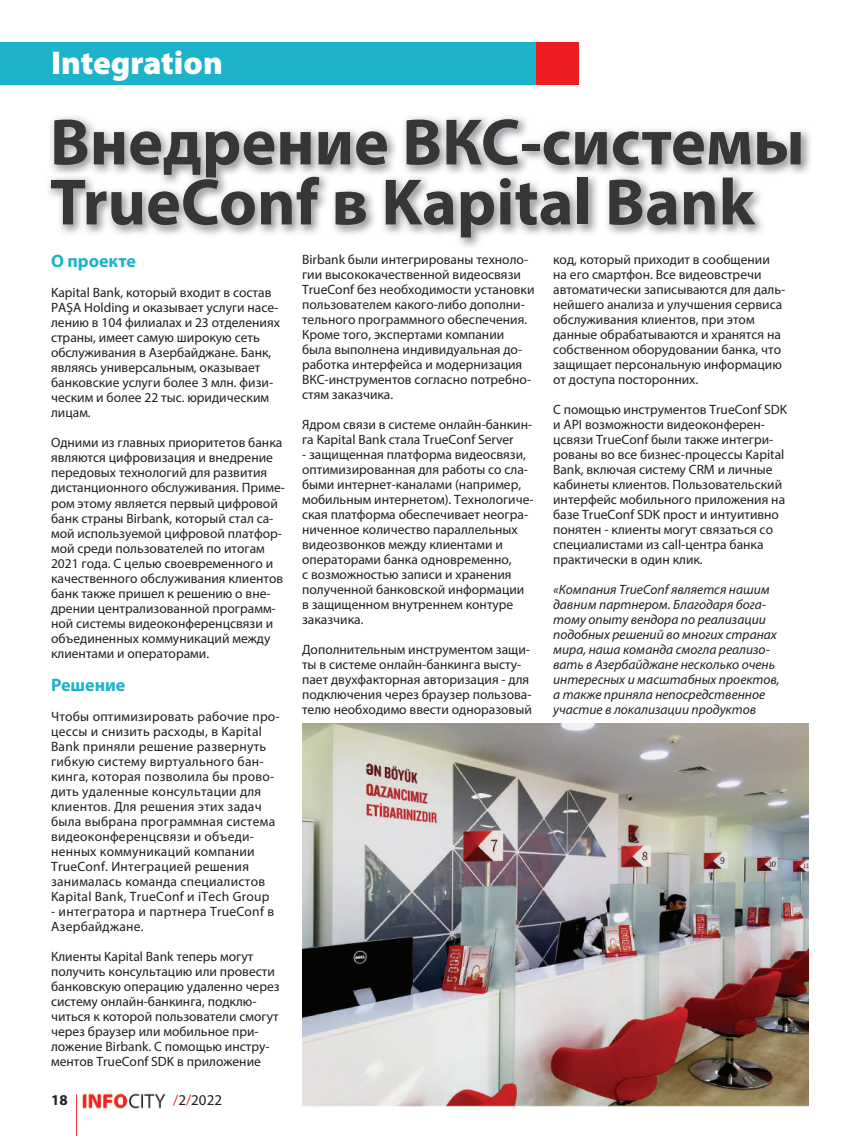
<style>
.page{position:relative;width:851px;height:1136px;background:#fff}
.page>*{position:absolute;margin:0;border:0;box-sizing:border-box;transform-origin:0 0}
.t1{font:700 66px/60px "Myriad Pro";color:#363636}
.t2{font:900 33px "Myriad Pro";color:#fff}
.t3{font:700 18px "Myriad Pro";color:#1cb3ca}
.t4{font:15px "Myriad Pro";color:#231f20}
.t5{font:700 15px "Myriad Pro";color:#231f20}
.t6{font:13.5px/15px "Myriad Pro";color:#231f20}
.t7{font:13.5px/15px "Myriad Pro";letter-spacing:.02em;color:#231f20}
.t8{font:italic 13.5px/15px "Myriad Pro";color:#231f20}
.s1{color:#ee1d23}
</style>
<div class="page">
<hr style="left:76px;top:1094px;width:1px;height:41px;background:#ee292b">
<img style="left:82px;top:1093px;width:83px;height:14px">
<div style="left:0;top:43px;width:546px;height:42px;background:#1cb3ca"></div>
<div style="left:536px;top:43px;width:42px;height:42px;background:#ee1d23"></div>
<img style="left:48px;top:116px;width:762px;height:131px">
<img style="left:302px;top:723px;width:506px;height:383px">
<h2 class="t2" style="left:51px;top:44px;width:173px">Integration</h2>
<h1 class="t1" style="left:50px;top:110px;width:756px">Внедрение ВКС-системы<br>TrueConf в Kapital Bank</h1>
<h3 class="t3" style="left:51px;top:249px;width:86px">О проекте</h3>
<p class="t6" style="left:51px;top:285px;width:230px">Kapital Bank, который входит в состав<br>PAŞA Holding и оказывает услуги насе&shy;лению в 104 филиалах и 23 отделениях страны, имеет самую широкую сеть обслуживания в Азербайджане. Банк, являясь универсальным, оказывает банковские услуги более 3 млн. физи&shy;ческим и более 22 тыс. юридическим лицам.</p>
<p class="t6" style="left:51px;top:435px;width:235px">Одними из главных приоритетов банка являются цифровизация и внедрение передовых технологий для развития дистанционного обслуживания. Приме&shy;ром этому является первый цифровой банк страны Birbank, который стал са&shy;мой используемой цифровой платфор&shy;мой среди пользователей по итогам 2021 года. С целью своевременного и качественного обслуживания клиентов банк также пришел к решению о вне&shy;дрении централизованной программ&shy;ной системы видеоконференцсвязи и объединенных коммуникаций между клиентами и операторами.</p>
<h3 class="t3" style="left:51px;top:672px;width:76px">Решение</h3>
<p class="t7" style="left:51px;top:708px;width:230px">Чтобы оптимизировать рабочие про&shy;цессы и снизить расходы, в Kapital Bank приняли решение развернуть гибкую систему виртуального бан&shy;кинга, которая позволила бы прово&shy;дить удаленные консультации для клиентов. Для решения этих задач была выбрана программная система видеоконференцсвязи и объеди&shy;ненных коммуникаций компании TrueConf. Интеграцией решения занималась команда специалистов Kapital Bank, TrueConf и iTech Group</p>
<p class="t7" style="left:51px;top:903px;width:224px">- интегратора и партнера TrueConf в<br>Азербайджане.</p>
<p class="t6" style="left:51px;top:948px;width:230px">Клиенты Kapital Bank теперь могут получить консультацию или провести банковскую операцию удаленно через систему онлайн-банкинга, подклю&shy;читься к которой пользователи смогут через браузер или мобильное при&shy;ложение Birbank. С помощью инстру&shy;ментов TrueConf SDK в приложение</p>
<p class="t5" style="left:51px;top:1089px;width:18px">18</p>
<p class="t4" style="left:173px;top:1090px;width:50px"><span class="s1">/</span>2<span class="s1">/</span>2022</p>
<p class="t6" style="left:302px;top:252px;width:234px">Birbank были интегрированы техноло&shy;гии высококачественной видеосвязи TrueConf без необходимости установки пользователем какого-либо дополни&shy;тельного программного обеспечения.<br>Кроме того, экспертами компании была выполнена индивидуальная до&shy;работка интерфейса и модернизация ВКС-инструментов согласно потребно&shy;стям заказчика.</p>
<p class="t6" style="left:302px;top:417px;width:232px">Ядром связи в системе онлайн-банкин&shy;га Kapital Bank стала TrueConf Server</p>
<p class="t6" style="left:302px;top:447px;width:233px">- защищенная платформа видеосвязи, оптимизированная для работы со сла&shy;быми интернет-каналами (например, мобильным интернетом). Технологиче&shy;ская платформа обеспечивает неогра&shy;ниченное количество параллельных видеозвонков между клиентами и операторами банка одновременно,<br>с возможностью записи и хранения полученной банковской информации в защищенном внутреннем контуре заказчика.</p>
<p class="t6" style="left:302px;top:642px;width:231px">Дополнительным инструментом защи&shy;ты в системе онлайн-банкинга высту&shy;пает двухфакторная авторизация - для подключения через браузер пользова&shy;телю необходимо ввести одноразовый</p>
<p class="t6" style="left:553px;top:252px;width:233px">код, который приходит в сообщении на его смартфон. Все видеовстречи автоматически записываются для даль&shy;нейшего анализа и улучшения сервиса обслуживания клиентов, при этом данные обрабатываются и хранятся на собственном оборудовании банка, что защищает персональную информацию от доступа посторонних.</p>
<p class="t6" style="left:553px;top:401px;width:235px">С помощью инструментов TrueConf SDK и API возможности видеоконферен&shy;цсвязи TrueConf были также интегри&shy;рованы во все бизнес-процессы Kapital Bank, включая систему CRM и личные кабинеты клиентов. Пользовательский интерфейс мобильного приложения на базе TrueConf SDK прост и интуитивно понятен - клиенты могут связаться со специалистами из call-центра банка практически в один клик.</p>
<p class="t8" style="left:553px;top:581px;width:228px">«Компания TrueConf является нашим давним партнером. Благодаря бога&shy;тому опыту вендора по реализации подобных решений во многих странах мира, наша команда смогла реализо&shy;вать в Азербайджане несколько очень интересных и масштабных проектов, а также приняла непосредственное участие в локализации продуктов</p>
</div>
